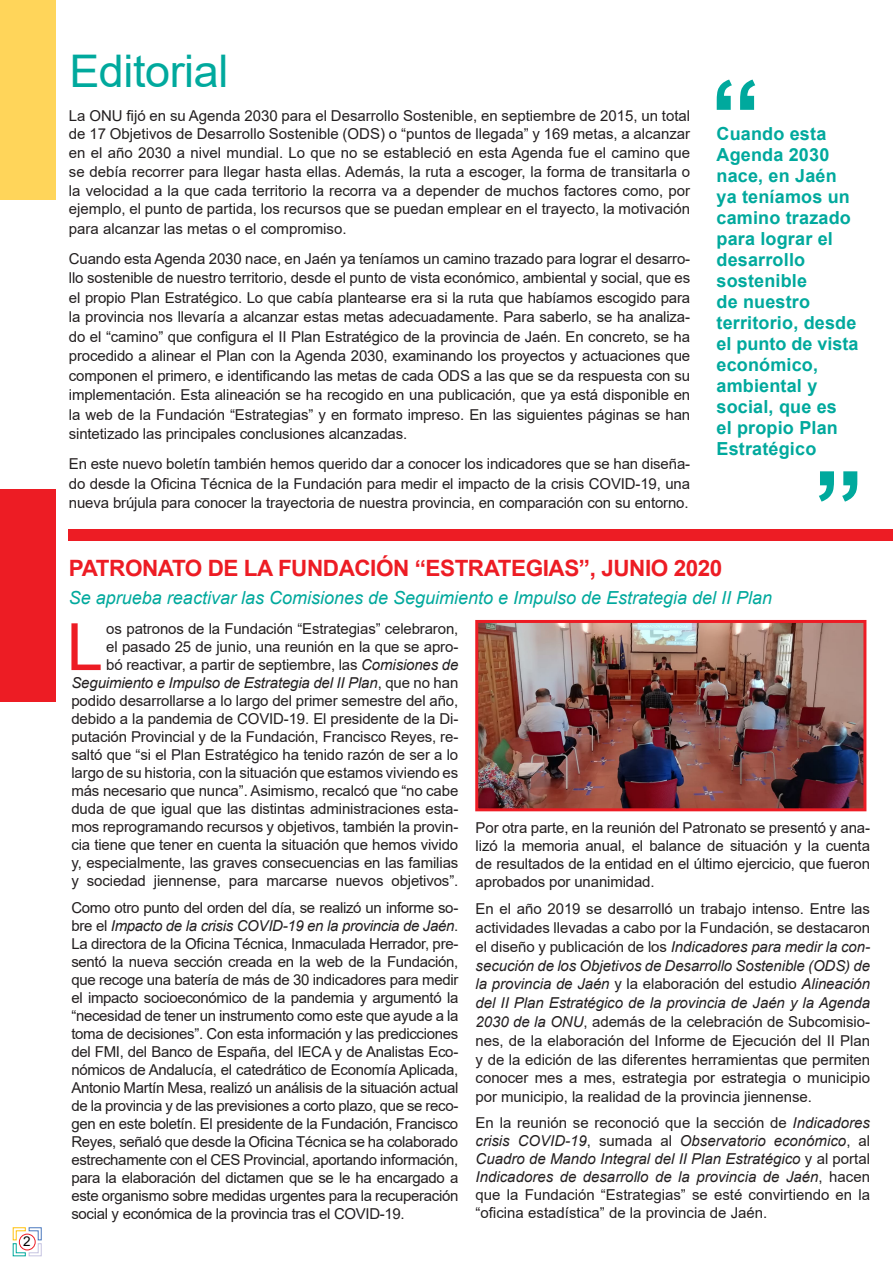
<style>
.page{position:relative;width:893px;height:1263px;background:#fff}
.page>*{position:absolute;margin:0;border:0;box-sizing:border-box;transform-origin:0 0}
.t1{font:700 102px "Arial";color:#00a99d}
.Capitular{font:65.25px "Arial";color:#ed1c24}
.t2{font:45px "Arial";letter-spacing:-.01em;color:#00a99d}
.t3{font:700 22.5px "Arial";letter-spacing:-.02em;color:#ed1c24}
.t4{font:700 18px/21px "Arial";letter-spacing:.01em;color:#00a99d}
.t5{font:italic 18px "Arial";color:#00a99d}
.Capitular-2{font:15px/18px "Arial";letter-spacing:-.01em;color:#231f20;text-align:justify}
.t6{font:13.5px "Arial";color:#000}
.s1{font-style:italic}
</style>
<div class="page">
<div style="left:0;top:0;width:55px;height:200px;background:#ffd55a"></div>
<div style="left:0;top:489px;width:55px;height:213px;background:#ed1c24"></div>
<div style="left:69px;top:529px;width:824px;height:12px;background:#ed1c24"></div>
<img style="left:479px;top:624px;width:383px;height:183px">
<div style="left:475px;top:620px;width:391px;height:191px;border:3px solid #ed1c24"></div>
<svg style="left:13px;top:1227px;width:29px;height:29px"></svg>
<p class="t6" style="left:23px;top:1232px;width:9px">2</p>
<p class="t2" style="left:69px;top:41px;width:160px">Editorial</p>
<p class="Capitular-2" style="left:69px;top:106px;width:623px;line-height:18.9px">La ONU fijó en su Agenda 2030 para el Desarrollo Sostenible, en septiembre de 2015, un total de 17 Objetivos de Desarrollo Sostenible (ODS) o “puntos de llegada” y 169 metas, a alcanzar en el año 2030 a nivel mundial. Lo que no se estableció en esta Agenda fue el camino que se debía recorrer para llegar hasta ellas. Además, la ruta a escoger, la forma de transitarla o la velocidad a la que cada territorio la recorra va a depender de muchos factores como, por ejemplo, el punto de partida, los recursos que se puedan emplear en el trayecto, la motivación para alcanzar las metas o el compromiso.</p>
<p class="Capitular-2" style="left:69px;top:249px;width:623px;line-height:19.5px">Cuando esta Agenda 2030 nace, en Jaén ya teníamos un camino trazado para lograr el desarro&shy;llo sostenible de nuestro territorio, desde el punto de vista económico, ambiental y social, que es el propio Plan Estratégico. Lo que cabía plantearse era si la ruta que habíamos escogido para la provincia nos llevaría a alcanzar estas metas adecuadamente. Para saberlo, se ha analiza&shy;do el “camino” que configura el II Plan Estratégico de la provincia de Jaén. En concreto, se ha procedido a alinear el Plan con la Agenda 2030, examinando los proyectos y actuaciones que componen el primero, e identificando las metas de cada ODS a las que se da respuesta con su implementación. Esta alineación se ha recogido en una publicación, que ya está disponible en la web de la Fundación “Estrategias” y en formato impreso. En las siguientes páginas se han sintetizado las principales conclusiones alcanzadas.</p>
<p class="Capitular-2" style="left:69px;top:454px;width:623px;line-height:19.5px">En este nuevo boletín también hemos querido dar a conocer los indicadores que se han diseña&shy;do desde la Oficina Técnica de la Fundación para medir el impacto de la crisis COVID-19, una nueva brújula para conocer la trayectoria de nuestra provincia, en comparación con su entorno.</p>
<p class="t1" style="left:710px;top:46px;width:52px">“</p>
<p class="t4" style="left:716px;top:123px;width:136px">Cuando esta<br>Agenda 2030 nace, en Jaén ya teníamos un camino trazado para lograr el desarrollo</p>
<p class="t4" style="left:716px;top:270px;width:92px">sostenible</p>
<p class="t4" style="left:716px;top:291px;width:95px">de nuestro</p>
<p class="t4" style="left:716px;top:312px;width:144px;text-align:justify">territorio, desde el punto de vista económico,</p>
<p class="t4" style="left:716px;top:375px;width:123px">ambiental y social, que es el propio Plan<br>Estratégico</p>
<p class="t1" style="left:864px;top:536px;width:52px;rotate:-180deg">“</p>
<p class="t3" style="left:69px;top:552px;width:655px">PATRONATO DE LA FUNDACIÓN “ESTRATEGIAS”, JUNIO 2020</p>
<p class="t5" style="left:69px;top:586px;width:705px">Se aprueba reactivar las Comisiones de Seguimiento e Impulso de Estrategia del II Plan</p>
<p class="Capitular" style="left:67px;top:602px;width:38px">L</p>
<p class="Capitular-2" style="left:71px;top:620px;width:388px;text-align:right">os patronos de la Fundación “Estrategias” celebraron,<br>el pasado 25 de junio, una reunión en la que se apro-<br>bó reactivar, a partir de septiembre, las <span class="s1">Comisiones de Seguimiento e Impulso de Estrategia del II Plan</span>, que no han podido desarrollarse a lo largo del primer semestre del año, debido a la pandemia de COVID-19. El presidente de la Di&shy;putación Provincial y de la Fundación, Francisco Reyes, re&shy;saltó que “si el Plan Estratégico ha tenido razón de ser a lo largo de su historia, con la situación que estamos viviendo es más necesario que nunca”. Asimismo, recalcó que “no cabe duda de que igual que las distintas administraciones esta&shy;mos reprogramando recursos y objetivos, también la provin&shy;cia tiene que tener en cuenta la situación que hemos vivido y, especialmente, las graves consecuencias en las familias y sociedad jiennense, para marcarse nuevos objetivos”.</p>
<p class="Capitular-2" style="left:71px;top:899px;width:388px">Como otro punto del orden del día, se realizó un informe so&shy;bre el <span class="s1">Impacto de la crisis COVID-19 en la provincia de Jaén</span>.<br>La directora de la Oficina Técnica, Inmaculada Herrador, pre&shy;sentó la nueva sección creada en la web de la Fundación, que recoge una batería de más de 30 indicadores para medir el impacto socioeconómico de la pandemia y argumentó la “necesidad de tener un instrumento como este que ayude a la toma de decisiones”. Con esta información y las predicciones del FMI, del Banco de España, del IECA y de Analistas Eco&shy;nómicos de Andalucía, el catedrático de Economía Aplicada, Antonio Martín Mesa, realizó un análisis de la situación actual de la provincia y de las previsiones a corto plazo, que se reco&shy;gen en este boletín. El presidente de la Fundación, Francisco Reyes, señaló que desde la Oficina Técnica se ha colaborado estrechamente con el CES Provincial, aportando información, para la elaboración del dictamen que se le ha encargado a este organismo sobre medidas urgentes para la recuperación social y económica de la provincia tras el COVID-19.</p>
<p class="Capitular-2" style="left:476px;top:818px;width:396px">Por otra parte, en la reunión del Patronato se presentó y ana&shy;lizó la memoria anual, el balance de situación y la cuenta de resultados de la entidad en el último ejercicio, que fueron aprobados por unanimidad.</p>
<p class="Capitular-2" style="left:476px;top:900px;width:396px;line-height:18.8px">En el año 2019 se desarrolló un trabajo intenso. Entre las actividades llevadas a cabo por la Fundación, se destacaron el diseño y publicación de los <span class="s1">Indicadores para medir la con&shy;secución de los Objetivos de Desarrollo Sostenible (ODS) de la provincia de Jaén</span> y la elaboración del estudio <span class="s1">Alineación del II Plan Estratégico de la provincia de Jaén y la Agenda 2030 de la ONU</span>, además de la celebración de Subcomisio&shy;nes, de la elaboración del Informe de Ejecución del II Plan y de la edición de las diferentes herramientas que permiten conocer mes a mes, estrategia por estrategia o municipio por municipio, la realidad de la provincia jiennense.</p>
<p class="Capitular-2" style="left:476px;top:1113px;width:396px">En la reunión se reconoció que la sección de <span class="s1">Indicadores crisis COVID-19</span>, sumada al <span class="s1">Observatorio económico</span>, al <span class="s1">Cuadro de Mando Integral del II Plan Estratégico</span> y al portal <span class="s1">Indicadores de desarrollo de la provincia de Jaén</span>, hacen que la Fundación “Estrategias” se esté convirtiendo en la “oficina estadística” de la provincia de Jaén.</p>
</div>
